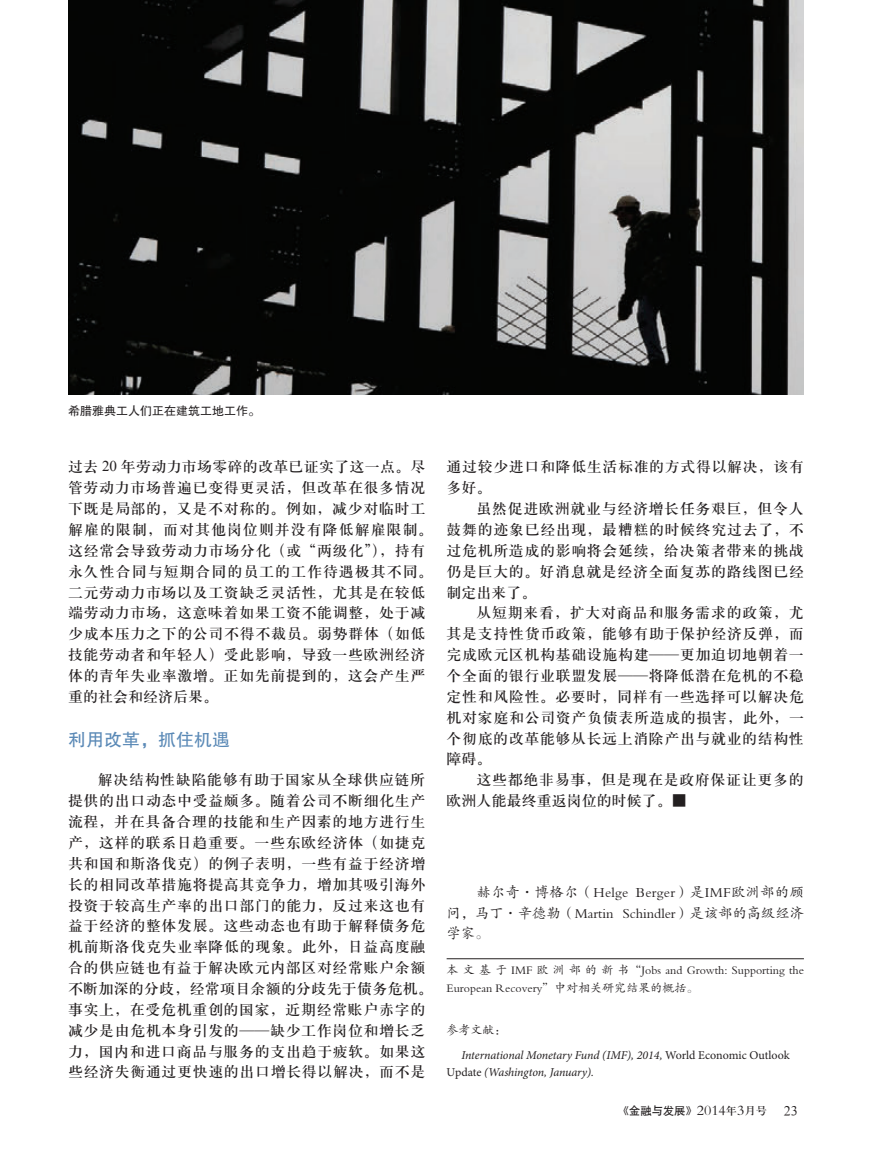
<style>
.page{position:relative;width:872px;height:1170px;background:#fff}
.page>*{position:absolute;margin:0;border:0;box-sizing:border-box;transform-origin:0 0}
.t1{font:18px "FZHTK GBK1 0";color:#5a89b6}
.t2{font:15px/20.9px "H Ya 3 gj";letter-spacing:.04em;color:#231f20}
.t3{font:14.25px/20.7px "FZKTJW GB1 0";color:#231f20;text-align:justify}
.t4{font:13.5px "H Ya 3 gj";color:#231f20}
.t5{font:italic 12px/17.2px "Minion Pro";letter-spacing:-.01em;color:#231f20}
.t6{font:12px/17.2px "FZKTJW GB1 0";color:#231f20}
.t7{font:12px "FZHTK GBK1 0";color:#231f20}
.t8{font:10.95px "H Yb 1 gj";color:#231f20}
.s1{font-family:"Times New Roman"}
.s2{font-family:"FZKTJW GB1 0"}
.s3{font-style:normal}
.s4{font-family:"FZSYJW GB1 0";font-size:14.7px}
.s5{font-family:"H Ya 3 gj"}
</style>
<div class="page">
<img style="left:68px;top:0;width:736px;height:394px">
<hr style="left:446px;top:958px;width:358px;height:1px;background:#231f20">
<p class="t7" style="left:68px;top:404px;width:194px">希腊雅典工人们正在建筑工地工作。</p>
<p class="t2" style="left:68px;top:456px;width:366px">过去 <span class="s1">20</span> 年劳动力市场零碎的改革已证实了这一点。尽管劳动力市场普遍已变得更灵活，但改革在很多情况下既是局部的，又是不对称的。例如，减少对临时工解雇的限制，而对其他岗位则并没有降低解雇限制。这经常会导致劳动力市场分化（或“两级化”），持有永久性合同与短期合同的员工的工作待遇极其不同。二元劳动力市场以及工资缺乏灵活性，尤其是在较低端劳动力市场，这意味着如果工资不能调整，处于减少成本压力之下的公司不得不裁员。弱势群体（如低技能劳动者和年轻人）受此影响，导致一些欧洲经济体的青年失业率激增。正如先前提到的，这会产生严重的社会和经济后果。</p>
<p class="t1" style="left:68px;top:730px;width:164px">利用改革，抓住机遇</p>
<p class="t2" style="left:68px;top:769px;width:366px;text-indent:30px">解决结构性缺陷能够有助于国家从全球供应链所提供的出口动态中受益颇多。随着公司不断细化生产流程，并在具备合理的技能和生产因素的地方进行生产，这样的联系日趋重要。一些东欧经济体（如捷克共和国和斯洛伐克）的例子表明，一些有益于经济增长的相同改革措施将提高其竞争力，增加其吸引海外投资于较高生产率的出口部门的能力，反过来这也有益于经济的整体发展。这些动态也有助于解释债务危机前斯洛伐克失业率降低的现象。此外，日益高度融合的供应链也有益于解决欧元内部区对经常账户余额不断加深的分歧，经常项目余额的分歧先于债务危机。事实上，在受危机重创的国家，近期经常账户赤字的减少是由危机本身引发的<span class="s2">——</span>缺少工作岗位和增长乏力，国内和进口商品与服务的支出趋于疲软。如果这些经济失衡通过更快速的出口增长得以解决，而不是</p>
<p class="t2" style="left:446px;top:456px;width:359px">通过较少进口和降低生活标准的方式得以解决，该有多好。</p>
<p class="t2" style="left:446px;top:498px;width:359px;text-align:justify;text-indent:30px">虽然促进欧洲就业与经济增长任务艰巨，但令人鼓舞的迹象已经出现，最糟糕的时候终究过去了，不过危机所造成的影响将会延续，给决策者带来的挑战仍是巨大的。好消息就是经济全面复苏的路线图已经制定出来了。</p>
<p class="t2" style="left:446px;top:602px;width:359px;text-align:justify;text-indent:30px">从短期来看，扩大对商品和服务需求的政策，尤其是支持性货币政策，能够有助于保护经济反弹，而完成欧元区机构基础设施构建<span class="s2">——</span>更加迫切地朝着一个全面的银行业联盟发展<span class="s2">——</span>将降低潜在危机的不稳定性和风险性。必要时，同样有一些选择可以解决危机对家庭和公司资产负债表所造成的损害，此外，一个彻底的改革能够从长远上消除产出与就业的结构性障碍。</p>
<p class="t2" style="left:446px;top:769px;width:359px;text-indent:30px">这些都绝非易事，但是现在是政府保证让更多的欧洲人能最终重返岗位的时候了。■</p>
<p class="t3" style="left:446px;top:882px;width:359px;text-indent:30px">赫尔奇·博格尔（Helge Berger）是IMF欧洲部的顾问，马丁·辛德勒（Martin Schindler）是该部的高级经济学家。</p>
<p class="t6" style="left:446px;top:961px;width:359px">本文基于 IMF 欧洲部的新书“Jobs and Growth: Supporting the<br>European Recovery”中对相关研究结果的概括。</p>
<p class="t6" style="left:446px;top:1021px;width:61px">参考文献：</p>
<p class="t5" style="left:446px;top:1045px;width:345px;text-indent:15px">International Monetary Fund (IMF), 2014, <span class="s3">World Economic Outlook<br>Update</span> (Washington, January).</p>
<p class="t8" style="left:618px;top:1105px;width:150px">《金融与发展》<span class="s4">2014</span><span class="s5">年</span><span class="s4">3</span><span class="s5">月号</span></p>
<p class="t4" style="left:784px;top:1104px;width:15px">23</p>
</div>
